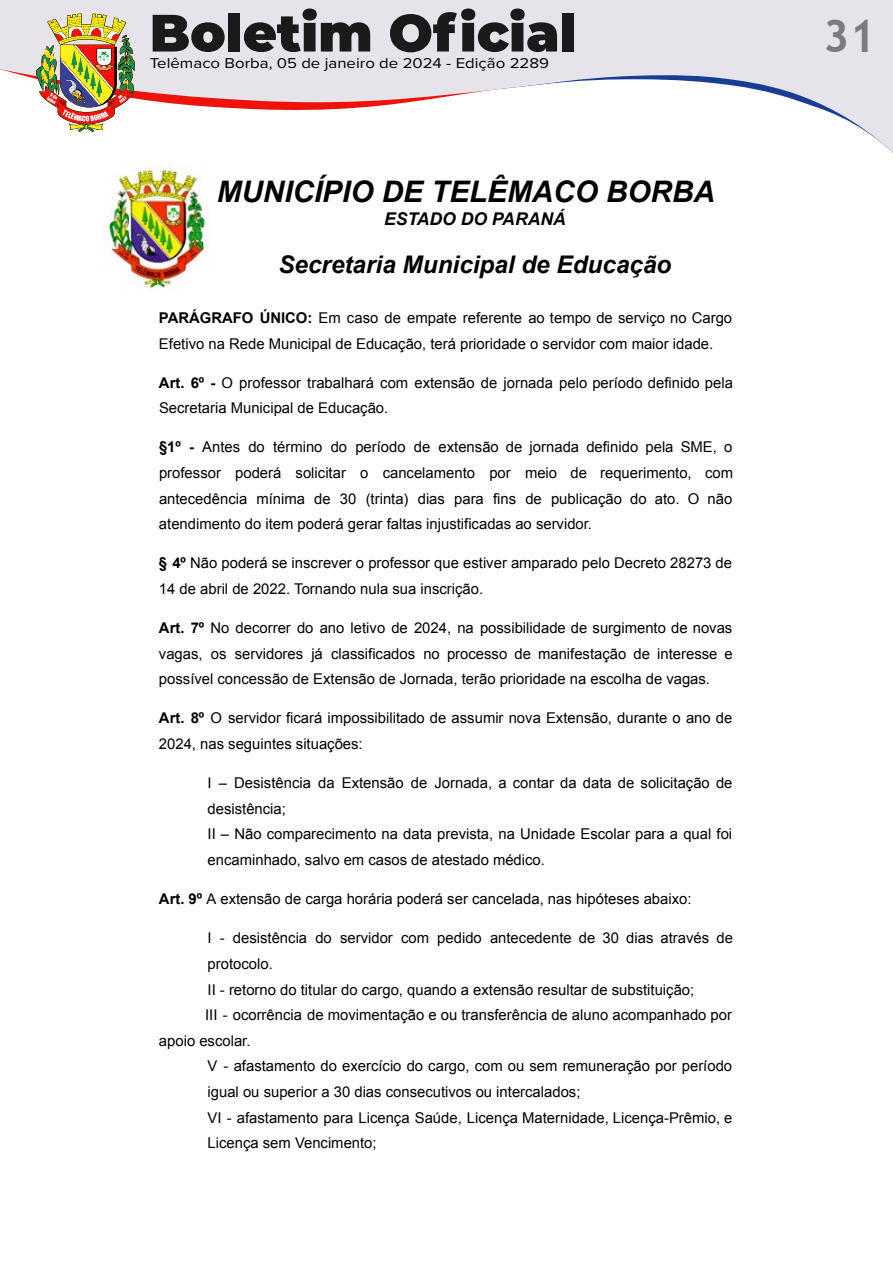
<style>
.page{position:relative;width:893px;height:1263px;background:#fff}
.page>*{position:absolute;margin:0;border:0;box-sizing:border-box;transform-origin:0 0}
.t1{font:700 45px "Trebuchet MS";color:#7c7b7b}
.t2{font:italic 700 29.7px "Arial";color:#000}
.t3{font:italic 700 24.3px "Arial";color:#000}
.t4{font:italic 700 17.55px "Arial";color:#000}
.t5{font:14.85px/25.7px "Arial";color:#000}
.t6{font:14.7px "Proxima Nova";color:#000;scale:1.14 1}
.s1{font-weight:700}
</style>
<div class="page">
<div style="left:0;top:0;width:893px;height:9px;background:#e6e3eb"></div>
<svg style="left:0;top:9px;width:893px;height:144px"></svg>
<div style="left:44px;top:142px;width:804px;height:1121px;background:#fff"></div>
<img style="left:106px;top:165px;width:103px;height:125px">
<p class="t6" style="left:150px;top:53px;width:352px">Telêmaco Borba, 05 de janeiro de 2024 - Edição 2289</p>
<h2 class="t2" style="left:217px;top:172px;width:500px">MUNICÍPIO DE TELÊMACO BORBA</h2>
<p class="t4" style="left:384px;top:207px;width:183px">ESTADO DO PARANÁ</p>
<h3 class="t3" style="left:278px;top:248px;width:395px">Secretaria Municipal de Educação</h3>
<p class="t5" style="left:159px;top:305px;width:575px"><span class="s1">PARÁGRAFO ÚNICO:</span> Em caso de empate referente ao tempo de serviço no Cargo<br>Efetivo na Rede Municipal de Educação, terá prioridade o servidor com maior idade.</p>
<p class="t5" style="left:159px;top:370px;width:576px"><span class="s1">Art. 6º -</span> O professor trabalhará com extensão de jornada pelo período definido pela<br>Secretaria Municipal de Educação.</p>
<p class="t5" style="left:159px;top:434px;width:576px;text-align:justify"><span class="s1">§1º -</span> Antes do término do período de extensão de jornada definido pela SME, o professor poderá solicitar o cancelamento por meio de requerimento, com antecedência mínima de 30 (trinta) dias para fins de publicação do ato. O não atendimento do item poderá gerar faltas injustificadas ao servidor.</p>
<p class="t5" style="left:159px;top:550px;width:575px"><span class="s1">§ 4º</span> Não poderá se inscrever o professor que estiver amparado pelo Decreto 28273 de<br>14 de abril de 2022. Tornando nula sua inscrição.</p>
<p class="t5" style="left:159px;top:615px;width:575px;text-align:justify"><span class="s1">Art. 7º</span> No decorrer do ano letivo de 2024, na possibilidade de surgimento de novas vagas, os servidores já classificados no processo de manifestação de interesse e possível concessão de Extensão de Jornada, terão prioridade na escolha de vagas.</p>
<p class="t5" style="left:159px;top:706px;width:575px"><span class="s1">Art. 8º</span> O servidor ficará impossibilitado de assumir nova Extensão, durante o ano de<br>2024, nas seguintes situações:</p>
<p class="t5" style="left:208px;top:770px;width:526px">I – Desistência da Extensão de Jornada, a contar da data de solicitação de desistência;<br>II – Não comparecimento na data prevista, na Unidade Escolar para a qual foi encaminhado, salvo em casos de atestado médico.</p>
<p class="t5" style="left:159px;top:886px;width:534px"><span class="s1">Art. 9º</span> A extensão de carga horária poderá ser cancelada, nas hipóteses abaixo:</p>
<p class="t5" style="left:208px;top:925px;width:527px">I - desistência do servidor com pedido antecedente de 30 dias através de</p>
<p class="t5" style="left:208px;top:951px;width:67px">protocolo.</p>
<p class="t5" style="left:208px;top:977px;width:488px">II - retorno do titular do cargo, quando a extensão resultar de substituição;</p>
<p class="t5" style="left:205px;top:1002px;width:528px">III - ocorrência de movimentação e ou transferência de aluno acompanhado por</p>
<p class="t5" style="left:159px;top:1028px;width:93px">apoio escolar.</p>
<p class="t5" style="left:208px;top:1053px;width:526px">V - afastamento do exercício do cargo, com ou sem remuneração por período</p>
<p class="t5" style="left:208px;top:1079px;width:374px">igual ou superior a 30 dias consecutivos ou intercalados;</p>
<p class="t5" style="left:208px;top:1105px;width:526px">VI - afastamento para Licença Saúde, Licença Maternidade, Licença-Prêmio, e</p>
<p class="t5" style="left:208px;top:1130px;width:171px">Licença sem Vencimento;</p>
<h1 class="t1" style="left:823px;top:8px;width:54px">31</h1>
</div>
